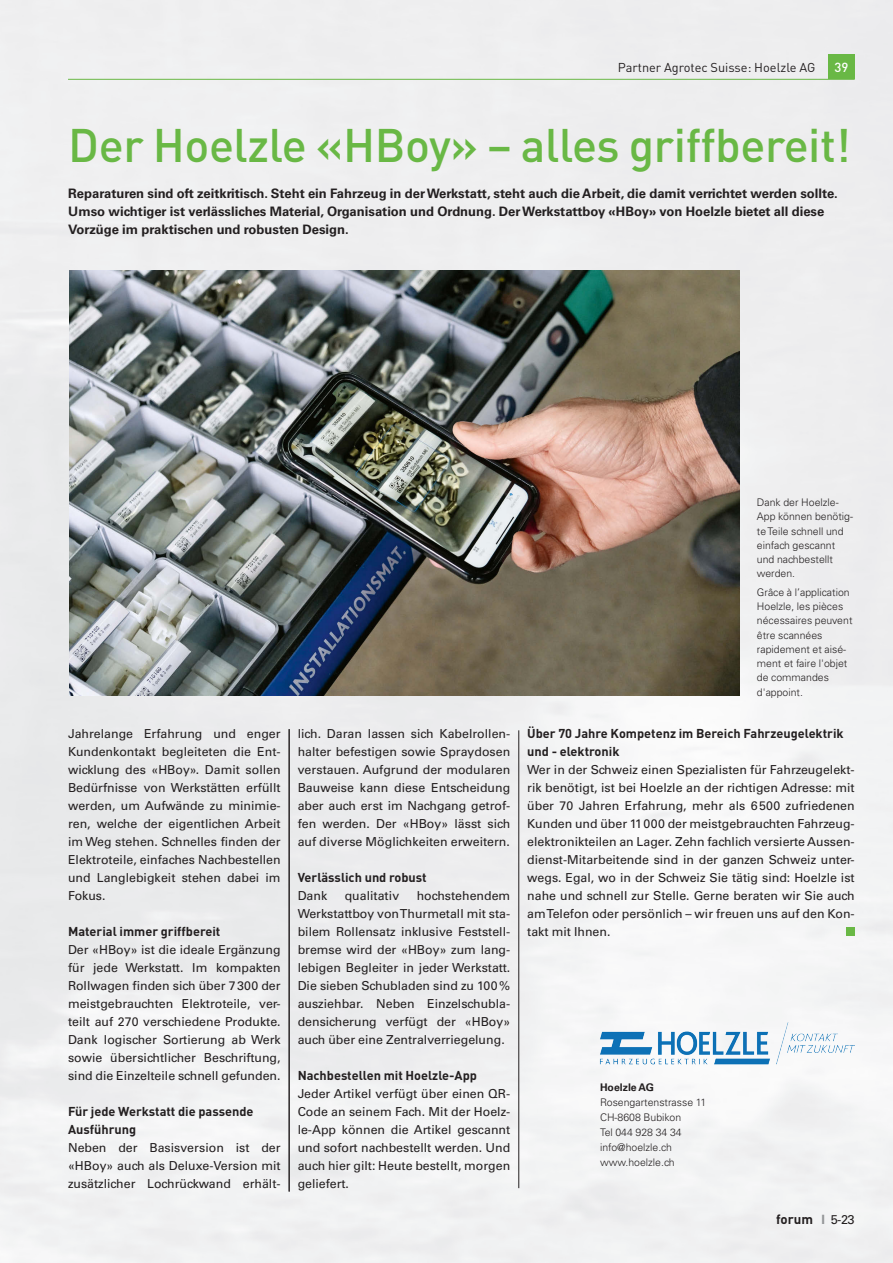
<style>
.page{position:relative;width:893px;height:1263px;background:#efeff0}
.page>*{position:absolute;margin:0;border:0;box-sizing:border-box;transform-origin:0 0}
.t1{font:500 46.5px "DIN Pro";letter-spacing:-.01em;color:#69b845}
.t2{font:700 13.35px "DIN Pro";color:#231f20}
.t3{font:700 13.05px/18px "Univers LT Std";color:#231f20}
.t4{font:500 13.05px "DIN Pro";color:#fff}
.t5{font:700 12.75px/18px "DIN Pro";color:#231f20}
.t6{font:12.75px "DIN Pro";color:#231f20}
.t7{font:12.3px/18px "Univers LT Std";color:#231f20;text-align:justify}
.t8{font:300 10.5px/14.2px "Univers LT Std";color:#231f20}
.t9{font:700 10.5px "Univers LT Std";color:#231f20}
.s1{font-family:"Univers LT Std";font-size:12.75px;color:#939598}
.s2{font-family:"Univers LT Std";font-weight:400;font-size:12.75px}
</style>
<div class="page">
<hr style="left:68px;top:79px;width:787px;height:1px;background:#69b845">
<div style="left:828px;top:54px;width:27px;height:25px;background:#69b845"></div>
<hr style="left:289px;top:729px;width:1px;height:462px;background:#231f20">
<img style="left:69px;top:270px;width:671px;height:426px">
<div style="left:846px;top:928px;width:9px;height:8px;background:#69b845"></div>
<hr style="left:518px;top:730px;width:1px;height:458px;background:#231f20">
<img style="left:599px;top:1022px;width:256px;height:44px">
<p class="t6" style="left:618px;top:59px;width:199px">Partner Agrotec Suisse: Hoelzle AG</p>
<p class="t4" style="left:835px;top:58px;width:15px">39</p>
<h1 class="t1" style="left:68px;top:114px;width:784px">Der Hoelzle «HBoy» – alles griffbereit!</h1>
<p class="t3" style="left:68px;top:185px;width:771px">Reparaturen sind oft zeitkritisch. Steht ein Fahrzeug in der Werkstatt, steht auch die Arbeit, die damit verrichtet werden sollte.<br>Umso wichtiger ist verlässliches Material, Organisation und Ordnung. Der Werkstattboy «HBoy» von Hoelzle bietet all diese<br>Vorzüge im praktischen und robusten Design.</p>
<p class="t7" style="left:68px;top:725px;width:214px">Jahrelange Erfahrung und enger Kundenkontakt begleiteten die Ent&shy;wicklung des «HBoy». Damit sollen Bedürfnisse von Werkstätten erfüllt werden, um Aufwände zu minimie&shy;ren, welche der eigentlichen Arbeit im Weg stehen. Schnelles finden der Elektroteile, einfaches Nachbestellen und Langlebigkeit stehen dabei im Fokus.</p>
<p class="t5" style="left:68px;top:922px;width:154px">Material immer griffbereit</p>
<p class="t7" style="left:68px;top:941px;width:214px">Der «HBoy» ist die ideale Ergänzung für jede Werkstatt. Im kompakten Rollwagen finden sich über 7300 der meistgebrauchten Elektroteile, ver&shy;teilt auf 270 verschiedene Produkte.<br>Dank logischer Sortierung ab Werk sowie übersichtlicher Beschriftung, sind die Einzelteile schnell gefunden.</p>
<p class="t5" style="left:68px;top:1102px;width:187px">Für jede Werkstatt die passende<br>Ausführung</p>
<p class="t7" style="left:68px;top:1139px;width:214px">Neben der Basisversion ist der «HBoy» auch als Deluxe-Version mit zusätzlicher Lochrückwand erhält-</p>
<p class="t7" style="left:298px;top:725px;width:214px">lich. Daran lassen sich Kabelrollen&shy;halter befestigen sowie Spraydosen verstauen. Aufgrund der modularen Bauweise kann diese Entscheidung aber auch erst im Nachgang getrof&shy;fen werden. Der «HBoy» lässt sich auf diverse Möglichkeiten erweitern.</p>
<p class="t5" style="left:298px;top:868px;width:130px">Verlässlich und robust</p>
<p class="t7" style="left:298px;top:887px;width:31px">Dank</p>
<p class="t7" style="left:345px;top:887px;width:56px">qualitativ</p>
<p class="t7" style="left:298px;top:887px;width:214px;text-indent:119px">hochstehendem Werkstattboy von Thurmetall mit sta&shy;bilem Rollensatz inklusive Feststell&shy;bremse wird der «HBoy» zum lang&shy;lebigen Begleiter in jeder Werkstatt.<br>Die sieben Schubladen sind zu 100% ausziehbar. Neben Einzelschubla&shy;densicherung verfügt der «HBoy» auch über eine Zentralverriegelung.</p>
<p class="t5" style="left:298px;top:1066px;width:181px">Nachbestellen mit Hoelzle-App</p>
<p class="t7" style="left:298px;top:1085px;width:214px">Jeder Artikel verfügt über einen QR-Code an seinem Fach. Mit der Hoelz&shy;le-App können die Artikel gescannt und sofort nachbestellt werden. Und auch hier gilt: Heute bestellt, morgen geliefert.</p>
<p class="t8" style="left:757px;top:495px;width:98px">Dank der Hoelzle-<br>App können benötig&shy;te Teile schnell und einfach gescannt und nachbestellt werden.</p>
<p class="t8" style="left:757px;top:585px;width:97px">Grâce à l’application<br>Hoelzle, les pièces nécessaires peuvent être scannées rapidement et aisé&shy;ment et faire l'objet de commandes d'appoint.</p>
<p class="t5" style="left:527px;top:724px;width:318px">Über 70 Jahre Kompetenz im Bereich Fahrzeugelektrik und - elektronik</p>
<p class="t7" style="left:527px;top:761px;width:329px">Wer in der Schweiz einen Spezialisten für Fahrzeugelekt&shy;rik benötigt, ist bei Hoelzle an der richtigen Adresse: mit über 70 Jahren Erfahrung, mehr als 6500 zufriedenen Kunden und über 11000 der meistgebrauchten Fahrzeug&shy;elektronikteilen an Lager. Zehn fachlich versierte Aussen&shy;dienst-Mitarbeitende sind in der ganzen Schweiz unter&shy;wegs. Egal, wo in der Schweiz Sie tätig sind: Hoelzle ist nahe und schnell zur Stelle. Gerne beraten wir Sie auch am Telefon oder persönlich – wir freuen uns auf den Kon&shy;takt mit Ihnen.</p>
<p class="t9" style="left:600px;top:1081px;width:56px">Hoelzle AG</p>
<p class="t8" style="left:600px;top:1094px;width:108px;line-height:15px">Rosengartenstrasse 11<br>CH-8608 Bubikon<br>Tel 044 928 34 34 info@hoelzle.ch www.hoelzle.ch</p>
<p class="t2" style="left:776px;top:1210px;width:80px">forum <span class="s1">I</span> <span class="s2">5-23</span></p>
</div>
